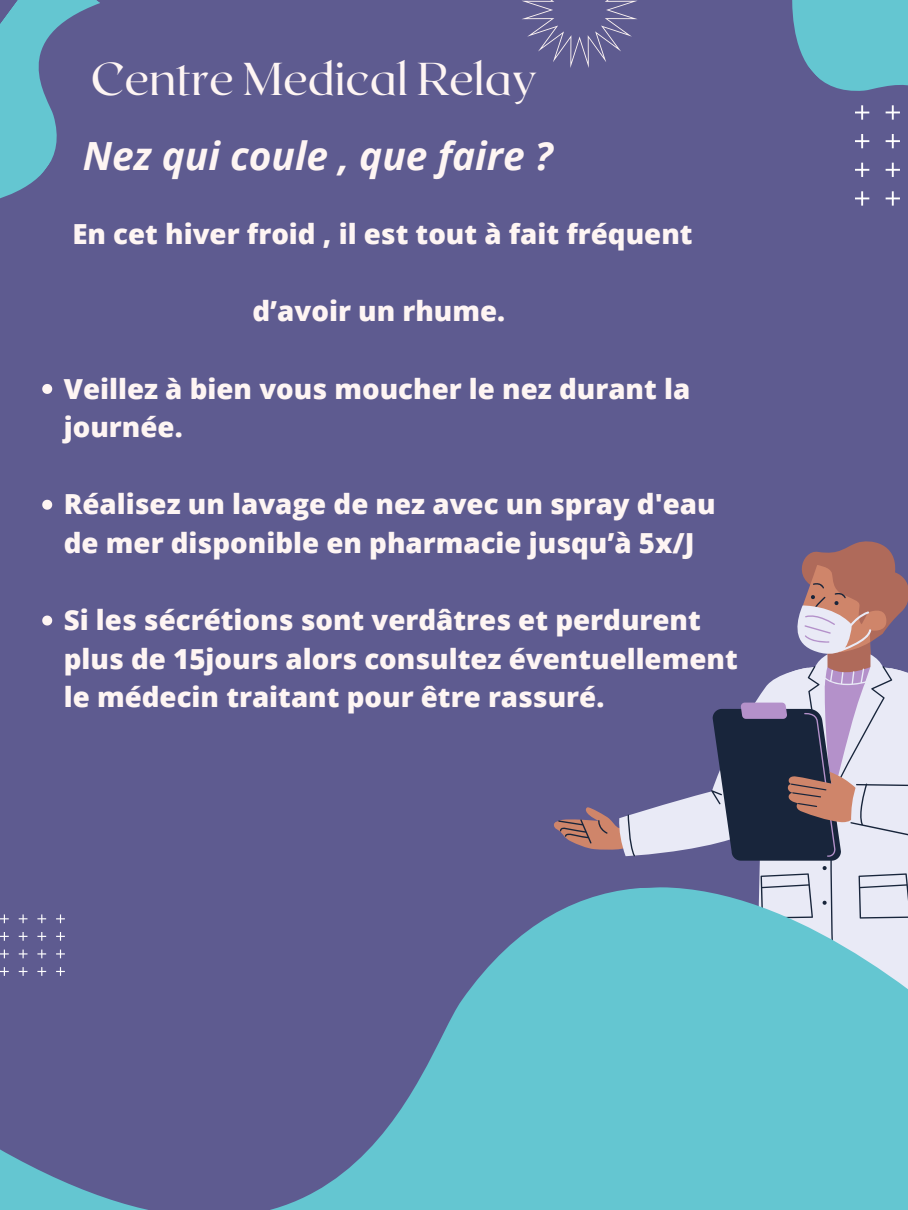
<style>
.page{position:relative;width:908px;height:1210px;background:#fff}
.page>*{position:absolute;margin:0;border:0;box-sizing:border-box;transform-origin:0 0}
.t1{font:45.99px "Roxborough CF";color:#fef5f3}
.t2{font:italic 700 38.85px "Open Sans";color:#fef5f3}
.t3{font:800 27.65px/38.6px "Open Sans";color:#fef5f3}
</style>
<div class="page">
<div style="left:0;top:0;width:907px;height:1210px;background:#5e5b90"></div>
<svg style="left:554px;top:541px;width:353px;height:330px"></svg>
<svg style="left:0;top:871px;width:907px;height:339px;fill:#64c6d1"></svg>
<svg style="left:0;top:914px;width:65px;height:62px"></svg>
<svg style="left:522px;top:0;width:115px;height:68px"></svg>
<svg style="left:0;top:0;width:100px;height:199px"></svg>
<svg style="left:792px;top:0;width:115px;height:206px"></svg>
<svg style="left:42px;top:384px;width:10px;height:10px"></svg>
<svg style="left:42px;top:500px;width:10px;height:10px"></svg>
<svg style="left:42px;top:615px;width:10px;height:10px"></svg>
<h1 class="t1" style="left:91px;top:49px;width:448px">Centre Medical Relay</h1>
<h2 class="t2" style="left:83px;top:129px;width:471px">Nez qui coule , que faire ?</h2>
<p class="t3" style="left:72px;top:214px;width:621px">En cet hiver froid , il est tout à fait fréquent</p>
<p class="t3" style="left:252px;top:291px;width:254px">d’avoir un rhume.</p>
<p class="t3" style="left:64px;top:369px;width:627px">Veillez à bien vous moucher le nez durant la journée.</p>
<p class="t3" style="left:64px;top:484px;width:653px">Réalisez un lavage de nez avec un spray d'eau de mer disponible en pharmacie jusqu’à 5x/J</p>
<p class="t3" style="left:64px;top:600px;width:675px">Si les sécrétions sont verdâtres et perdurent plus de 15jours alors consultez éventuellement le médecin traitant pour être rassuré.</p>
</div>
